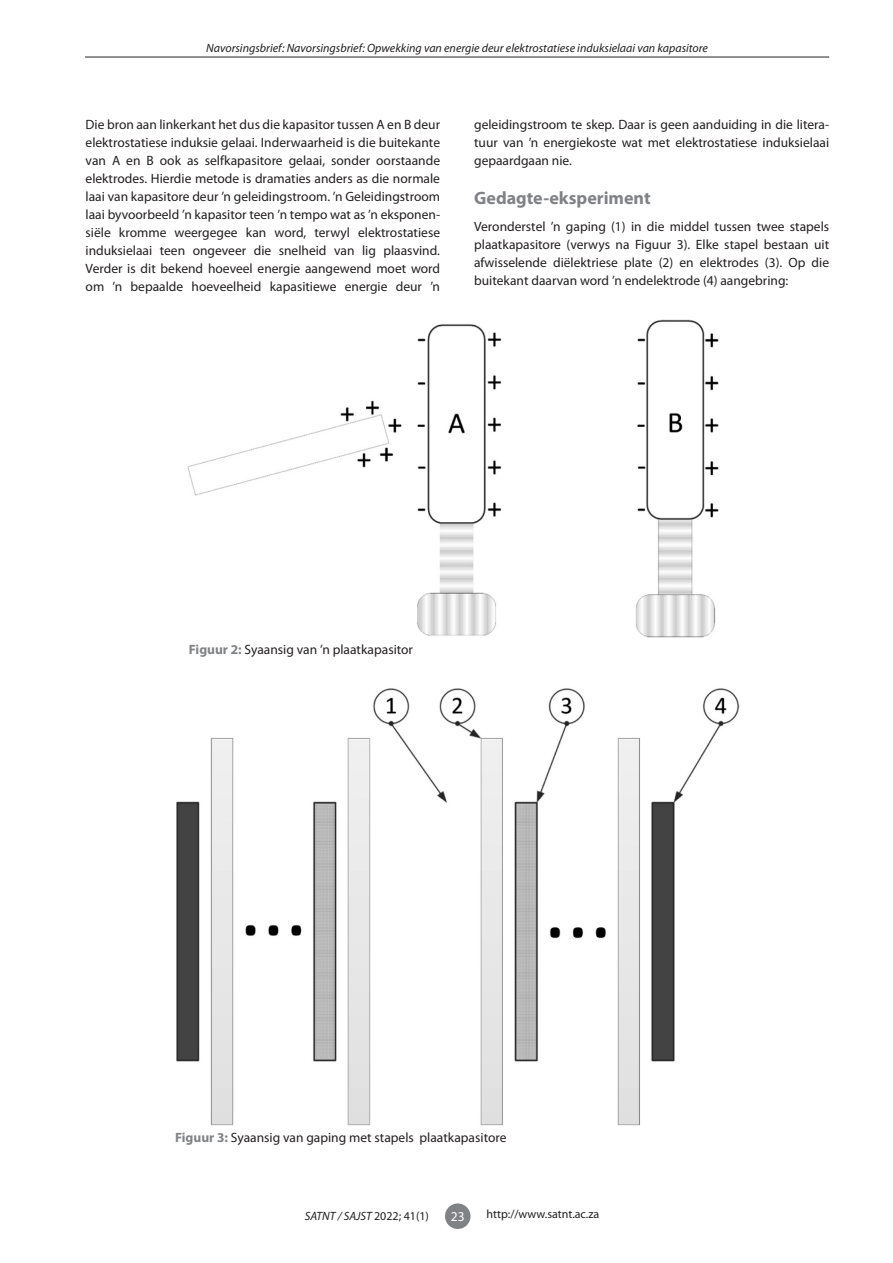
<style>
.page{position:relative;width:893px;height:1263px;background:#fff}
.page>*{position:absolute;margin:0;border:0;box-sizing:border-box;transform-origin:0 0}
.t1{font:700 18px "Myriad Pro";color:#808285}
.t2{font:13.5px/18px "Myriad Pro";color:#231f20;text-align:justify}
.t3{font:13.5px "Myriad Pro";color:#fff}
.t4{font:italic 12px "Myriad Pro";color:#231f20}
.t5{font:12px "Myriad Pro";color:#231f20}
.s1{font-weight:700;color:#808285}
.s2{font-style:normal}
</style>
<div class="page">
<div style="left:445px;top:1203px;width:25px;height:26px;background:#808285;border-radius:50%"></div>
<hr style="left:85px;top:57px;width:744px;height:1px;background:#231f20">
<img style="left:187px;top:319px;width:532px;height:319px">
<img style="left:176px;top:688px;width:564px;height:438px">
<p class="t4" style="left:206px;top:40px;width:503px">Navorsingsbrief: Navorsingsbrief: Opwekking van energie deur elektrostatiese induksielaai van kapasitore</p>
<p class="t2" style="left:86px;top:115px;width:356px">Die bron aan linkerkant het dus die kapasitor tussen A en B deur elektrostatiese induksie gelaai. Inderwaarheid is die buitekante van A en B ook as selfkapasitore gelaai, sonder oorstaande elektrodes. Hierdie metode is dramaties anders as die normale laai van kapasitore deur ’n geleidingstroom. ’n Geleidingstroom laai byvoorbeeld ’n kapasitor teen ’n tempo wat as ’n eksponen&shy;siële kromme weergegee kan word, terwyl elektrostatiese induksielaai teen ongeveer die snelheid van lig plaasvind.<br>Verder is dit bekend hoeveel energie aangewend moet word om ’n bepaalde hoeveelheid kapasitiewe energie deur ’n</p>
<p class="t2" style="left:474px;top:115px;width:357px">geleidingstroom te skep. Daar is geen aanduiding in die litera&shy;tuur van ’n energiekoste wat met elektrostatiese induksielaai gepaardgaan nie.</p>
<h1 class="t1" style="left:474px;top:186px;width:178px">Gedagte-eksperiment</h1>
<p class="t2" style="left:474px;top:217px;width:357px">Veronderstel ’n gaping (1) in die middel tussen twee stapels plaatkapasitore (verwys na Figuur 3). Elke stapel bestaan uit afwisselende diëlektriese plate (2) en elektrodes (3). Op die buitekant daarvan word ’n endelektrode (4) aangebring:</p>
<p class="t2" style="left:189px;top:640px;width:226px"><span class="s1">Figuur 2:</span> Syaansig van ’n plaatkapasitor</p>
<p class="t2" style="left:175px;top:1128px;width:333px"><span class="s1">Figuur 3:</span> Syaansig van gaping met stapels plaatkapasitore</p>
<p class="t4" style="left:305px;top:1208px;width:126px">SATNT / SAJST <span class="s2">2022; 41(1)</span></p>
<p class="t3" style="left:451px;top:1208px;width:15px">23</p>
<p class="t5" style="left:486px;top:1207px;width:114px">http://www.satnt.ac.za</p>
</div>
